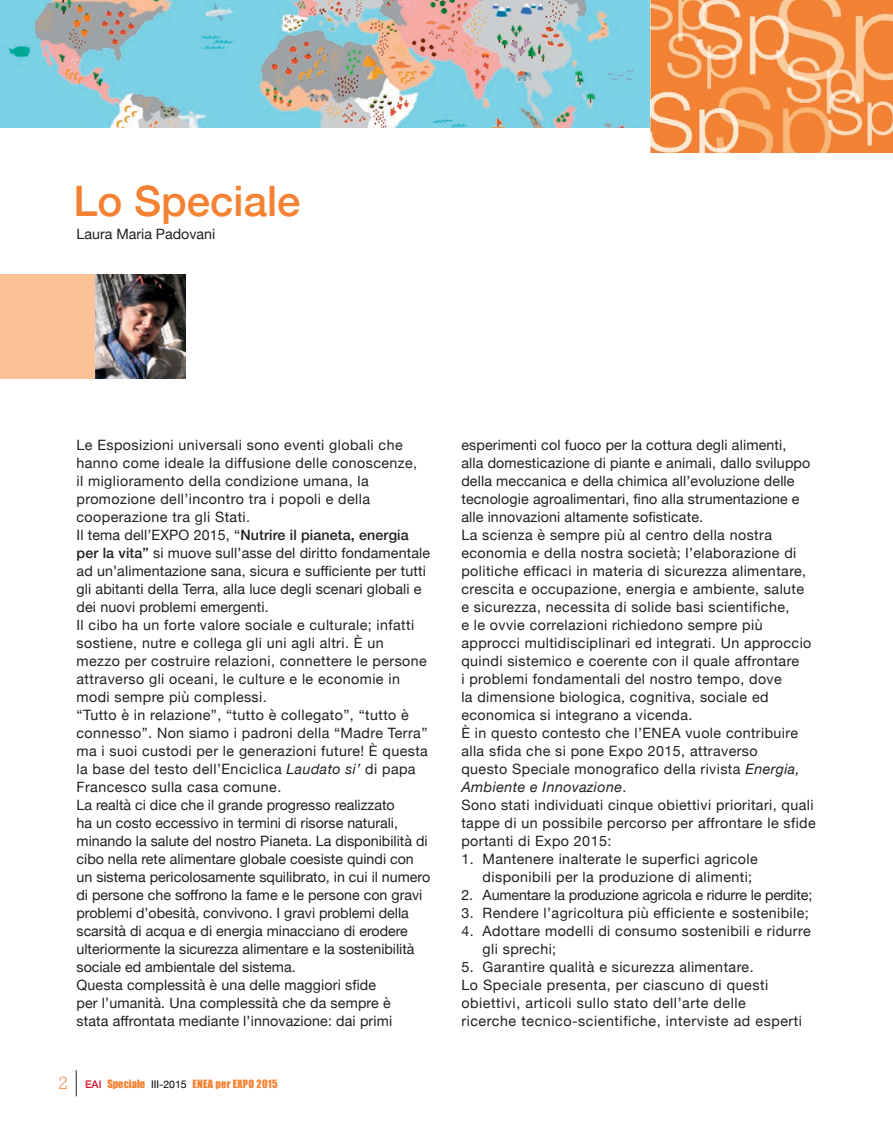
<style>
.page{position:relative;width:893px;height:1127px;background:#fff}
.page>*{position:absolute;margin:0;border:0;box-sizing:border-box;transform-origin:0 0}
.t1{font:500 42px "Helvetica Neue";color:#f48232}
.t2{font:14.25px/18px "Helvetica Neue";letter-spacing:.01em;color:#231f20}
.t3{font:14.25px/18px "Helvetica Neue";letter-spacing:.03em;color:#231f20}
.t4{font:14.25px "Helvetica Neue";letter-spacing:-.01em;color:#231f20}
.t5{font:14.25px "Helvetica Neue";color:#231f20}
.t6{font:10.5px "Impact";letter-spacing:.025em;color:#f48232}
.s1{font-weight:500}
.s2{font-style:italic}
.s3{font-family:"Rockwell Std";font-weight:300;font-size:18px}
.s4{font-family:"Helvetica Neue";font-weight:500;color:#d7162e}
.s5{font-family:"Helvetica Neue";color:#000002}
</style>
<div class="page">
<svg style="left:76px;top:1070px;width:1px;height:26px"></svg>
<img style="left:0;top:0;width:651px;height:128px">
<div style="left:0;top:274px;width:186px;height:104px;background:#fbc397"></div>
<img style="left:96px;top:274px;width:90px;height:104px">
<img style="left:651px;top:0;width:242px;height:152px">
<h1 class="t1" style="left:73px;top:167px;width:229px">Lo Speciale</h1>
<p class="t5" style="left:77px;top:224px;width:140px">Laura Maria Padovani</p>
<p class="t2" style="left:77px;top:437px;width:355px">Le Esposizioni universali sono eventi globali che hanno come ideale la diffusione delle conoscenze,<br>il miglioramento della condizione umana, la promozione dell’incontro tra i popoli e della cooperazione tra gli Stati.<br>Il tema dell’EXPO 2015, “<span class="s1">Nutrire il pianeta, energia per la vita”</span> si muove sull’asse del diritto fondamentale ad un’alimentazione sana, sicura e sufficiente per tutti gli abitanti della Terra, alla luce degli scenari globali e dei nuovi problemi emergenti.<br>Il cibo ha un forte valore sociale e culturale; infatti sostiene, nutre e collega gli uni agli altri. È un mezzo per costruire relazioni, connettere le persone attraverso gli oceani, le culture e le economie in modi sempre più complessi.<br>“Tutto è in relazione”, “tutto è collegato”, “tutto è connesso”. Non siamo i padroni della “Madre Terra” ma i suoi custodi per le generazioni future! È questa la base del testo dell’Enciclica <span class="s2">Laudato si’</span> di papa Francesco sulla casa comune.<br>La realtà ci dice che il grande progresso realizzato<br>ha un costo eccessivo in termini di risorse naturali, minando la salute del nostro Pianeta. La disponibilità di cibo nella rete alimentare globale coesiste quindi con un sistema pericolosamente squilibrato, in cui il numero di persone che soffrono la fame e le persone con gravi problemi d’obesità, convivono. I gravi problemi della scarsità di acqua e di energia minacciano di erodere ulteriormente la sicurezza alimentare e la sostenibilità sociale ed ambientale del sistema.<br>Questa complessità è una delle maggiori sfide<br>per l’umanità. Una complessità che da sempre è<br>stata affrontata mediante l’innovazione: dai primi</p>
<p class="t6" style="left:58px;top:1076px;width:221px"><span class="s3">2</span> <span class="s4">EAI</span> Speciale <span class="s5">III-2015</span> ENEA per EXPO 2015</p>
<p class="t3" style="left:461px;top:437px;width:356px">esperimenti col fuoco per la cottura degli alimenti,<br>alla domesticazione di piante e animali, dallo sviluppo della meccanica e della chimica all’evoluzione delle tecnologie agroalimentari, fino alla strumentazione e alle innovazioni altamente sofisticate.<br>La scienza è sempre più al centro della nostra economia e della nostra società; l’elaborazione di politiche efficaci in materia di sicurezza alimentare, crescita e occupazione, energia e ambiente, salute<br>e sicurezza, necessita di solide basi scientifiche,<br>e le ovvie correlazioni richiedono sempre più approcci multidisciplinari ed integrati. Un approccio quindi sistemico e coerente con il quale affrontare<br>i problemi fondamentali del nostro tempo, dove<br>la dimensione biologica, cognitiva, sociale ed economica si integrano a vicenda.<br>È in questo contesto che l’ENEA vuole contribuire alla sfida che si pone Expo 2015, attraverso<br>questo Speciale monografico della rivista <span class="s2">Energia, Ambiente e Innovazione</span>.<br>Sono stati individuati cinque obiettivi prioritari, quali tappe di un possibile percorso per affrontare le sfide portanti di Expo 2015:</p>
<p class="t3" style="left:483px;top:851px;width:277px;text-indent:-21px">1. Mantenere inalterate le superfici agricole disponibili per la produzione di alimenti;</p>
<p class="t4" style="left:461px;top:885px;width:353px">2. Aumentare la produzione agricola e ridurre le perdite;</p>
<p class="t3" style="left:461px;top:905px;width:349px">3. Rendere l’agricoltura più efficiente e sostenibile;</p>
<p class="t3" style="left:483px;top:923px;width:330px;text-indent:-21px">4. Adottare modelli di consumo sostenibili e ridurre gli sprechi;</p>
<p class="t3" style="left:461px;top:959px;width:342px">5. Garantire qualità e sicurezza alimentare.<br>Lo Speciale presenta, per ciascuno di questi obiettivi, articoli sullo stato dell’arte delle ricerche tecnico-scientifiche, interviste ad esperti</p>
</div>
